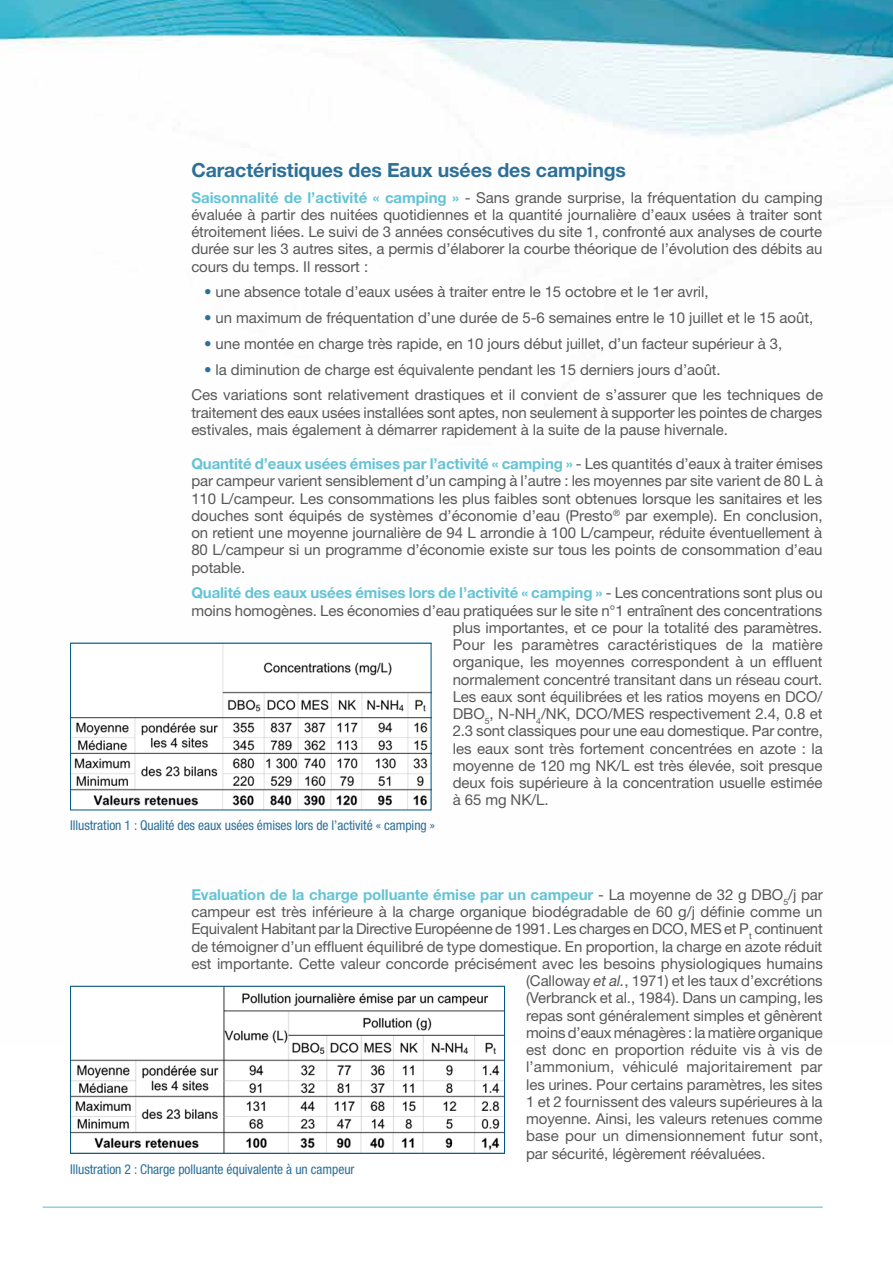
<style>
.page{position:relative;width:893px;height:1263px;background:#fff}
.page>*{position:absolute;margin:0;border:0;box-sizing:border-box;transform-origin:0 0}
.t1{font:700 19.5px "Helvetica Neue";letter-spacing:-.005em;color:#2c7099}
.t2{font:15px/17.2px "Helvetica Neue";letter-spacing:-.005em;color:#58585a;text-align:justify}
.t3{font:700 15px "Helvetica Neue";letter-spacing:-.005em;color:#64c3d5}
.t4{font:condensed 13.5px "Helvetica Neue";letter-spacing:-.005em;color:#2c7099}
.s1{font-weight:700;color:#64c3d5}
.s2{color:#2c7099}
.s3{font-weight:400;color:#58585a}
.s4{font-style:italic}
</style>
<div class="page">
<img style="left:0;top:0;width:893px;height:986px">
<hr style="left:43px;top:1206px;width:780px;height:2px;background:#64c3d5">
<img style="left:72px;top:645px;width:357px;height:163px">
<img style="left:72px;top:988px;width:431px;height:164px">
<div style="left:70px;top:986px;width:435px;height:168px;border:1px solid #005786"></div>
<h1 class="t1" style="left:191px;top:158px;width:436px">Caractéristiques des Eaux usées des campings</h1>
<p class="t2" style="left:191px;top:188px;width:633px"><span class="s1">Saisonnalité de l’activité « camping »</span> - Sans grande surprise, la fréquentation du camping évaluée à partir des nuitées quotidiennes et la quantité journalière d’eaux usées à traiter sont étroitement liées. Le suivi de 3 années consécutives du site 1, confronté aux analyses de courte durée sur les 3 autres sites, a permis d’élaborer la courbe théorique de l’évolution des débits au cours du temps. Il ressort :</p>
<p class="t2" style="left:204px;top:283px;width:506px"><span class="s2">•</span> une absence totale d’eaux usées à traiter entre le 15 octobre et le 1er avril,</p>
<p class="t2" style="left:204px;top:309px;width:611px"><span class="s2">•</span> un maximum de fréquentation d’une durée de 5-6 semaines entre le 10 juillet et le 15 août,</p>
<p class="t2" style="left:204px;top:335px;width:580px"><span class="s2">•</span> une montée en charge très rapide, en 10 jours début juillet, d’un facteur supérieur à 3,</p>
<p class="t2" style="left:191px;top:356px;width:633px;line-height:25.8px;text-indent:13px"><span class="s2">•</span> la diminution de charge est équivalente pendant les 15 derniers jours d’août.<br>Ces variations sont relativement drastiques et il convient de s’assurer que les techniques de</p>
<p class="t2" style="left:191px;top:403px;width:632px">traitement des eaux usées installées sont aptes, non seulement à supporter les pointes de charges estivales, mais également à démarrer rapidement à la suite de la pause hivernale.</p>
<p class="t2" style="left:191px;top:455px;width:633px"><span class="s1">Quantité d’eaux usées émises par l’activité « camping »</span> - Les quantités d’eaux à traiter émises par campeur varient sensiblement d’un camping à l’autre : les moyennes par site varient de 80 L à 110 L/campeur. Les consommations les plus faibles sont obtenues lorsque les sanitaires et les douches sont équipés de systèmes d’économie d’eau (Presto<sup>®</sup> par exemple). En conclusion, on retient une moyenne journalière de 94 L arrondie à 100 L/campeur, réduite éventuellement à 80 L/campeur si un programme d’économie existe sur tous les points de consommation d’eau potable.</p>
<p class="t3" style="left:191px;top:584px;width:633px">Qualité des eaux usées émises lors de l’activité « camping » <span class="s3">- Les concentrations sont plus ou</span></p>
<p class="t2" style="left:191px;top:601px;width:632px">moins homogènes. Les économies d’eau pratiquées sur le site n°1 entraînent des concentrations</p>
<p class="t2" style="left:453px;top:619px;width:371px">plus importantes, et ce pour la totalité des paramètres.</p>
<p class="t2" style="left:453px;top:636px;width:372px">Pour les paramètres caractéristiques de la matière</p>
<p class="t2" style="left:453px;top:653px;width:371px">organique, les moyennes correspondent à un effluent</p>
<p class="t2" style="left:453px;top:670px;width:371px">normalement concentré transitant dans un réseau court.</p>
<p class="t2" style="left:453px;top:688px;width:371px">Les eaux sont équilibrées et les ratios moyens en DCO/</p>
<p class="t2" style="left:453px;top:705px;width:371px">DBO<sub>5</sub>, N-NH<sub>4</sub>/NK, DCO/MES respectivement 2.4, 0.8 et</p>
<p class="t2" style="left:453px;top:722px;width:372px">2.3 sont classiques pour une eau domestique. Par contre,</p>
<p class="t2" style="left:453px;top:739px;width:372px">les eaux sont très fortement concentrées en azote : la</p>
<p class="t2" style="left:453px;top:757px;width:371px">moyenne de 120 mg NK/L est très élevée, soit presque</p>
<p class="t2" style="left:453px;top:774px;width:371px">deux fois supérieure à la concentration usuelle estimée</p>
<p class="t2" style="left:453px;top:791px;width:97px">à 65 mg NK/L.</p>
<p class="t4" style="left:70px;top:818px;width:366px">Illustration 1 : Qualité des eaux usées émises lors de l’activité « camping »</p>
<p class="t3" style="left:191px;top:885px;width:633px">Evaluation de la charge polluante émise par un campeur <span class="s3">- La moyenne de 32 g DBO</span><sub>5</sub><span class="s3">/j par</span></p>
<p class="t2" style="left:191px;top:903px;width:633px">campeur est très inférieure à la charge organique biodégradable de 60 g/j définie comme un</p>
<p class="t2" style="left:191px;top:920px;width:633px">Equivalent Habitant par la Directive Européenne de 1991. Les charges en DCO, MES et P<sub>t</sub> continuent</p>
<p class="t2" style="left:191px;top:937px;width:632px">de témoigner d’un effluent équilibré de type domestique. En proportion, la charge en azote réduit</p>
<p class="t2" style="left:191px;top:954px;width:633px">est importante. Cette valeur concorde précisément avec les besoins physiologiques humains</p>
<p class="t2" style="left:526px;top:972px;width:298px">(Calloway <span class="s4">et al.</span>, 1971) et les taux d’excrétions</p>
<p class="t2" style="left:526px;top:989px;width:298px">(Verbranck et al., 1984). Dans un camping, les</p>
<p class="t2" style="left:526px;top:1006px;width:298px">repas sont généralement simples et gênèrent</p>
<p class="t2" style="left:526px;top:1023px;width:298px">moins d’eaux ménagères : la matière organique</p>
<p class="t2" style="left:526px;top:1041px;width:298px">est donc en proportion réduite vis à vis de</p>
<p class="t2" style="left:526px;top:1058px;width:298px">l’ammonium, véhiculé majoritairement par</p>
<p class="t2" style="left:526px;top:1075px;width:298px">les urines. Pour certains paramètres, les sites</p>
<p class="t2" style="left:526px;top:1092px;width:298px">1 et 2 fournissent des valeurs supérieures à la</p>
<p class="t2" style="left:526px;top:1110px;width:298px">moyenne. Ainsi, les valeurs retenues comme</p>
<p class="t2" style="left:526px;top:1127px;width:298px">base pour un dimensionnement futur sont,</p>
<p class="t2" style="left:526px;top:1144px;width:241px">par sécurité, légèrement réévaluées.</p>
<p class="t4" style="left:70px;top:1161px;width:286px">Illustration 2 : Charge polluante équivalente à un campeur</p>
</div>
